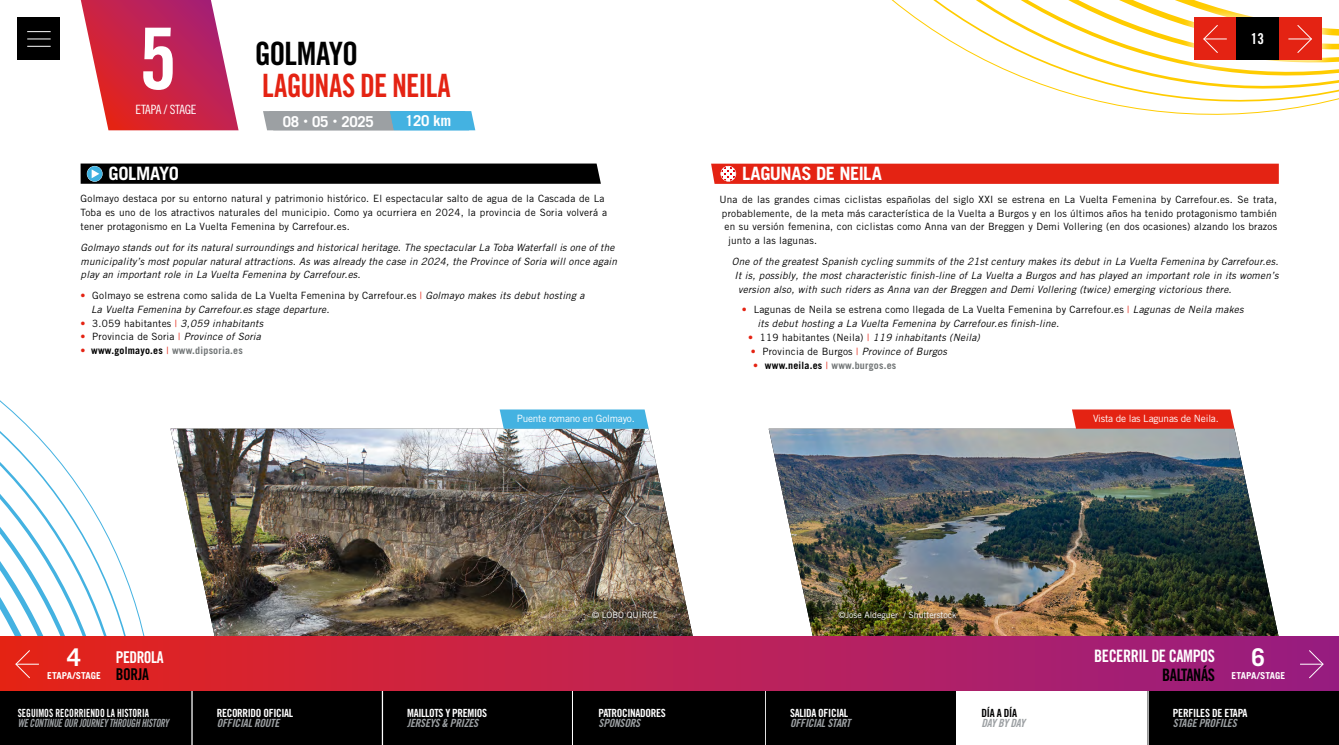
<style>
.page{position:relative;width:1339px;height:745px;background:#fff}
.page>*{position:absolute;margin:0;border:0;box-sizing:border-box;transform-origin:0 0}
.t1{font:85px "Trade Gothic LT Pro Bd Cn 20";color:#fff}
.t2{font:32.12px "Trade Gothic LT Pro Bd Cn 20";letter-spacing:-.03em;color:#e42313;scale:.93 1}
.t3{font:32.12px "Trade Gothic LT Pro Bd Cn 20";letter-spacing:-.03em;color:#000}
.t4{font:700 24.38px "Trade Gothic LT Pro";color:#fff}
.t5{font:700 18.38px "Trade Gothic LT Pro";letter-spacing:-.025em;color:#fff}
.t6{font:17.12px "Trade Gothic LT Pro Bd Cn 20";letter-spacing:-.03em;color:#fff;scale:.95 1}
.t7{font:17.12px "Trade Gothic LT Pro Bd Cn 20";letter-spacing:-.02em;color:#000;scale:.95 1}
.t8{font:16.25px "Trade Gothic LT Pro Bd Cn 20";letter-spacing:-.03em;color:#fff;scale:.95 1}
.t9{font:16.25px "Trade Gothic LT Pro Bd Cn 20";letter-spacing:-.02em;color:#000;scale:.95 1}
.t10{font:700 15px "Trade Gothic LT Pro";letter-spacing:-.02em;color:#fff}
.t11{font:15px "Trade Gothic LT Pro Bd Cn 20";color:#fff}
.t12{font:12.75px "Trade Gothic LT Pro Cn 18";letter-spacing:-.02em;color:#fff}
.t13{font:11.25px "Trade Gothic LT Pro Bd Cn 20";letter-spacing:-.03em;color:#fff}
.t14{font:11.25px "Trade Gothic LT Pro Bd Cn 20 Obl";letter-spacing:-.02em;color:#9ca0a3}
.t15{font:11.25px "Trade Gothic LT Pro Bd Cn 20 Obl";letter-spacing:-.02em;color:#9ca0a3;scale:.85 1}
.t16{font:11.25px "Trade Gothic LT Pro Bd Cn 20";color:#fff;scale:.85 1}
.t17{font:11.25px "Trade Gothic LT Pro Bd Cn 20";letter-spacing:-.02em;color:#000}
.t18{font:italic 10px/13.8px "Trade Gothic LT Pro";letter-spacing:.02em;color:#000}
.t19{font:10px/13.8px "Trade Gothic LT Pro";letter-spacing:.02em;color:#000}
.t20{font:700 10px "Trade Gothic LT Pro";letter-spacing:.02em;color:#717576}
.t21{font:10px "Trade Gothic LT Pro";letter-spacing:-.02em;color:#fff}
.t22{font:700 9.62px "Trade Gothic LT Pro";color:#fff}
.t23{font:8.75px "Trade Gothic LT Pro";color:#fff}
.s1{font-size:21.25px}
.s2{font-style:normal;color:#e42313}
.s3{font-style:normal}
.s4{color:#e42313}
.s5{font-style:italic}
.s6{font-weight:400;color:#e42313}
.s7{color:#000}
</style>
<div class="page">
<svg style="left:0;top:421px;width:130px;height:215px"></svg>
<svg style="left:1131px;top:108px;width:166px;height:7px"></svg>
<svg style="left:1060px;top:91px;width:278px;height:17px"></svg>
<svg style="left:1016px;top:75px;width:322px;height:16px"></svg>
<svg style="left:263px;top:111px;width:212px;height:19px;background:#7ba8bc"></svg>
<svg style="left:81px;top:0;width:157px;height:130px"></svg>
<img style="left:170px;top:428px;width:523px;height:208px">
<svg style="left:499px;top:409px;width:149px;height:19px;background:#4db5e2"></svg>
<svg style="left:711px;top:163px;width:567px;height:21px;background:#e52e1f"></svg>
<svg style="left:81px;top:163px;width:520px;height:21px;background:#0c0d0e"></svg>
<svg style="left:588px;top:608px;width:73px;height:14px"></svg>
<img style="left:768px;top:428px;width:510px;height:208px">
<svg style="left:1072px;top:409px;width:162px;height:19px;background:#e52d1e"></svg>
<img style="left:834px;top:608px;width:125px;height:15px">
<div style="left:0;top:690px;width:191px;height:54px;background:#000"></div>
<div style="left:191px;top:690px;width:192px;height:54px;background:#000"></div>
<div style="left:382px;top:690px;width:191px;height:54px;background:#000"></div>
<div style="left:764px;top:690px;width:192px;height:54px;background:#000"></div>
<div style="left:1147px;top:690px;width:191px;height:54px;background:#000"></div>
<hr style="left:191px;top:690px;width:2px;height:54px;background:#fff">
<hr style="left:382px;top:690px;width:1px;height:54px;background:#fff">
<hr style="left:572px;top:690px;width:1px;height:54px;background:#fff">
<hr style="left:764px;top:690px;width:1px;height:54px;background:#fff">
<hr style="left:1147px;top:690px;width:1px;height:54px;background:#fff">
<div style="left:573px;top:690px;width:191px;height:54px;background:#000"></div>
<div style="left:18px;top:18px;width:42px;height:42px;background:#000"></div>
<svg style="left:27px;top:31px;width:24px;height:1px"></svg>
<svg style="left:27px;top:39px;width:24px;height:1px"></svg>
<svg style="left:27px;top:46px;width:24px;height:1px"></svg>
<svg style="left:891px;top:0;width:447px;height:75px"></svg>
<div style="left:1236px;top:18px;width:42px;height:42px;background:#000"></div>
<div style="left:0;top:636px;width:1338px;height:54px;background:linear-gradient(to right,#e7251e,#971d85)"></div>
<svg style="left:1299px;top:649px;width:24px;height:29px"></svg>
<svg style="left:0;top:444px;width:114px;height:247px"></svg>
<h1 class="t1" style="left:139px;top:7px;width:39px">5</h1>
<p class="t12" style="left:136px;top:102px;width:62px">ETAPA / STAGE</p>
<h3 class="t5" style="left:109px;top:162px;width:72px">GOLMAYO</h3>
<h2 class="t3" style="left:255px;top:34px;width:105px">GOLMAYO</h2>
<h2 class="t2" style="left:262px;top:66px;width:204px">LAGUNAS DE NEILA</h2>
<h3 class="t10" style="left:289px;top:111px;width:93px">02 <span class="s1">·</span> 05 <span class="s1">·</span> 2023</h3>
<h3 class="t10" style="left:413px;top:111px;width:51px">05,1 km</h3>
<h3 class="t10" style="left:283px;top:112px;width:93px">08 <span class="s1">·</span> 05 <span class="s1">·</span> 2025</h3>
<h3 class="t10" style="left:405px;top:111px;width:48px">120 km</h3>
<p class="t19" style="left:81px;top:192px;width:528px">Golmayo destaca por su entorno natural y patrimonio histórico. El espectacular salto de agua de la Cascada de La<br>Toba es uno de los atractivos naturales del municipio. Como ya ocurriera en 2024, la provincia de Soria volverá a tener protagonismo en La Vuelta Femenina by Carrefour.es.</p>
<p class="t18" style="left:81px;top:240px;width:538px">Golmayo stands out for its natural surroundings and historical heritage. The spectacular La Toba Waterfall is one of the municipality’s most popular natural attractions. As was already the case in 2024, the Province of Soria will once again play an important role in La Vuelta Femenina by Carrefour.es.</p>
<p class="t18" style="left:91px;top:289px;width:495px;text-indent:-11px"><span class="s2">•</span> <span class="s3">Golmayo se estrena como salida de La Vuelta Femenina by Carrefour.es</span> <span class="s2">|</span> Golmayo makes its debut hosting a<br>La Vuelta Femenina by Carrefour.es stage departure.</p>
<p class="t18" style="left:81px;top:316px;width:184px"><span class="s2">•</span> <span class="s3">3.059 habitantes</span> <span class="s2">|</span> 3,059 inhabitants</p>
<p class="t19" style="left:81px;top:329px;width:182px"><span class="s4">•</span> Provincia de Soria <span class="s4">|</span> <span class="s5">Province of Soria</span></p>
<p class="t20" style="left:81px;top:344px;width:164px"><span class="s6">•</span> <span class="s7">www.golmayo.es</span> <span class="s6">|</span> www.dipsoria.es</p>
<p class="t21" style="left:517px;top:412px;width:119px">Puente romano en Golmayo.</p>
<h3 class="t5" style="left:742px;top:162px;width:141px">LAGUNAS DE NEILA</h3>
<h3 class="t11" style="left:1250px;top:30px;width:15px">13</h3>
<p class="t19" style="left:719px;top:192px;width:559px">Una de las grandes cimas ciclistas españolas del siglo XXI se estrena en La Vuelta Femenina by Carrefour.es. Se trata,</p>
<p class="t19" style="left:722px;top:206px;width:556px">probablemente, de la meta más característica de la Vuelta a Burgos y en los últimos años ha tenido protagonismo también</p>
<p class="t19" style="left:724px;top:220px;width:554px">en su versión femenina, con ciclistas como Anna van der Breggen y Demi Vollering (en dos ocasiones) alzando los brazos</p>
<p class="t19" style="left:728px;top:233px;width:90px">junto a las lagunas.</p>
<p class="t18" style="left:732px;top:254px;width:548px">One of the greatest Spanish cycling summits of the 21st century makes its debut in La Vuelta Femenina by Carrefour.es.</p>
<p class="t18" style="left:734px;top:268px;width:545px">It is, possibly, the most characteristic finish-line of La Vuelta a Burgos and has played an important role in its women’s</p>
<p class="t18" style="left:738px;top:282px;width:495px">version also, with such riders as Anna van der Breggen and Demi Vollering (twice) emerging victorious there.</p>
<p class="t18" style="left:757px;top:303px;width:487px;text-indent:-16px"><span class="s2">•</span> <span class="s3">Lagunas de Neila se estrena como llegada de La Vuelta Femenina by Carrefour.es</span> <span class="s2">|</span> Lagunas de Neila makes its debut hosting a La Vuelta Femenina by Carrefour.es finish-line.</p>
<p class="t18" style="left:748px;top:330px;width:233px"><span class="s2">•</span> <span class="s3">119 habitantes (Neila)</span> <span class="s2">|</span> 119 inhabitants (Neila)</p>
<p class="t19" style="left:750px;top:344px;width:198px"><span class="s4">•</span> Provincia de Burgos <span class="s4">|</span> <span class="s5">Province of Burgos</span></p>
<p class="t20" style="left:753px;top:358px;width:145px"><span class="s6">•</span> <span class="s7">www.neila.es</span> <span class="s6">|</span> www.burgos.es</p>
<p class="t21" style="left:1092px;top:412px;width:127px">Vista de las Lagunas de Neila.</p>
<p class="t23" style="left:592px;top:609px;width:68px">© LOBO QUIRCE</p>
<p class="t23" style="left:838px;top:609px;width:120px">©Jose Aldeguer / Shutterstock</p>
<h3 class="t4" style="left:67px;top:642px;width:15px">4</h3>
<p class="t22" style="left:47px;top:669px;width:55px">ETAPA/STAGE</p>
<h3 class="t8" style="left:116px;top:646px;width:52px">PEDROLA</h3>
<h3 class="t9" style="left:116px;top:664px;width:36px">BORJA</h3>
<h3 class="t6" style="left:1094px;top:645px;width:129px">BECERRIL DE CAMPOS</h3>
<h3 class="t7" style="left:1161px;top:664px;width:57px">BALTANÁS</h3>
<h3 class="t4" style="left:1251px;top:642px;width:15px">6</h3>
<p class="t22" style="left:1231px;top:669px;width:55px">ETAPA/STAGE</p>
<p class="t16" style="left:18px;top:705px;width:156px">SEGUIMOS RECORRIENDO LA HISTORIA</p>
<p class="t15" style="left:18px;top:715px;width:179px">WE CONTINUE OUR JOURNEY THROUGH HISTORY</p>
<p class="t13" style="left:217px;top:705px;width:78px">RECORRIDO OFICIAL</p>
<p class="t14" style="left:217px;top:715px;width:64px">OFFICIAL ROUTE</p>
<p class="t13" style="left:407px;top:705px;width:81px">MAILLOTS Y PREMIOS</p>
<p class="t14" style="left:407px;top:715px;width:72px">JERSEYS &amp; PRIZES</p>
<p class="t13" style="left:598px;top:705px;width:69px">PATROCINADORES</p>
<p class="t14" style="left:598px;top:715px;width:43px">SPONSORS</p>
<p class="t13" style="left:790px;top:705px;width:60px">SALIDA OFICIAL</p>
<p class="t14" style="left:790px;top:715px;width:62px">OFFICIAL START</p>
<p class="t17" style="left:981px;top:705px;width:37px">DÍA A DÍA</p>
<p class="t14" style="left:981px;top:715px;width:45px">DAY BY DAY</p>
<p class="t13" style="left:1172px;top:705px;width:76px">PERFILES DE ETAPA</p>
<p class="t14" style="left:1172px;top:715px;width:65px">STAGE PROFILES</p>
</div>
